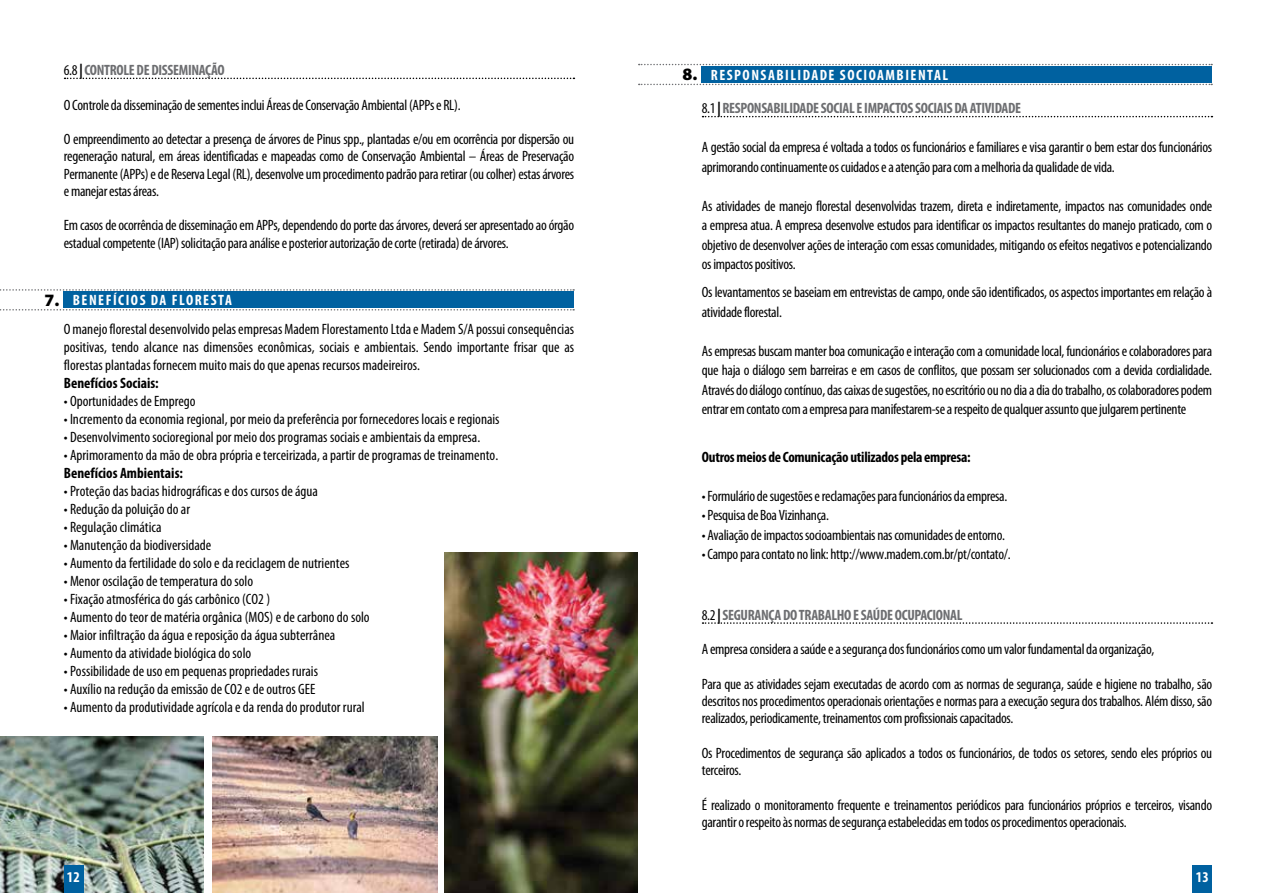
<style>
.page{position:relative;width:1276px;height:893px;background:#fff}
.page>*{position:absolute;margin:0;border:0;box-sizing:border-box;transform-origin:0 0}
.t1{font:900 17.4px "Myriad Pro";color:#000}
.t2{font:condensed 15px/17.2px "Myriad Pro";letter-spacing:-.02em;color:#000;text-align:justify}
.t3{font:condensed 15px "Myriad Pro";color:#000}
.t4{font:700 condensed 15px "Myriad Pro";letter-spacing:-.02em;color:#6d6e71}
.t5{font:700 condensed 15px "Myriad Pro";letter-spacing:-.005em;color:#000}
.t6{font:700 condensed 15px "Myriad Pro";letter-spacing:.1em;color:#fff}
.s1{font-weight:400;color:#000}
.s2{color:#000}
</style>
<div class="page">
<img style="left:0;top:736px;width:203px;height:157px">
<div style="left:1192px;top:866px;width:20px;height:27px;background:#0061a0"></div>
<div style="left:64px;top:866px;width:19px;height:27px;background:#0061a0"></div>
<svg style="left:65px;top:78px;width:509px;height:1px"></svg>
<svg style="left:702px;top:116px;width:510px;height:1px"></svg>
<svg style="left:702px;top:622px;width:510px;height:2px"></svg>
<div style="left:63px;top:291px;width:511px;height:17px;background:#0061a0"></div>
<div style="left:701px;top:66px;width:511px;height:17px;background:#0061a0"></div>
<svg style="left:0;top:289px;width:574px;height:2px"></svg>
<svg style="left:639px;top:64px;width:573px;height:1px"></svg>
<svg style="left:0;top:309px;width:574px;height:2px"></svg>
<svg style="left:639px;top:84px;width:573px;height:1px"></svg>
<img style="left:212px;top:736px;width:225px;height:157px">
<img style="left:445px;top:553px;width:193px;height:340px">
<p class="t4" style="left:64px;top:61px;width:162px"><span class="s1">6.8</span> <span class="s2">|</span> CONTROLE DE DISSEMINAÇÃO</p>
<p class="t2" style="left:64px;top:96px;width:398px">O Controle da disseminação de sementes inclui Áreas de Conservação Ambiental (APPs e RL).</p>
<p class="t2" style="left:64px;top:131px;width:512px">O empreendimento ao detectar a presença de árvores de Pinus spp., plantadas e/ou em ocorrência por dispersão ou regeneração natural, em áreas identificadas e mapeadas como de Conservação Ambiental – Áreas de Preservação Permanente (APPs) e de Reserva Legal (RL), desenvolve um procedimento padrão para retirar (ou colher) estas árvores e manejar estas áreas.</p>
<p class="t2" style="left:64px;top:217px;width:512px">Em casos de ocorrência de disseminação em APPs, dependendo do porte das árvores, deverá ser apresentado ao órgão estadual competente (IAP) solicitação para análise e posterior autorização de corte (retirada) de árvores.</p>
<p class="t1" style="left:45px;top:290px;width:16px">7.</p>
<p class="t6" style="left:73px;top:291px;width:160px">BENEFÍCIOS DA FLORESTA</p>
<p class="t2" style="left:64px;top:320px;width:512px;line-height:18px">O manejo florestal desenvolvido pelas empresas Madem Florestamento Ltda e Madem S/A possui consequências positivas, tendo alcance nas dimensões econômicas, sociais e ambientais. Sendo importante frisar que as florestas plantadas fornecem muito mais do que apenas recursos madeireiros.</p>
<p class="t5" style="left:64px;top:373px;width:96px">Benefícios Sociais:</p>
<p class="t3" style="left:64px;top:392px;width:133px">• Oportunidades de Emprego</p>
<p class="t3" style="left:64px;top:410px;width:437px">• Incremento da economia regional, por meio da preferência por fornecedores locais e regionais</p>
<p class="t3" style="left:64px;top:428px;width:418px">• Desenvolvimento socioregional por meio dos programas sociais e ambientais da empresa.</p>
<p class="t3" style="left:64px;top:446px;width:436px">• Aprimoramento da mão de obra própria e terceirizada, a partir de programas de treinamento.</p>
<p class="t5" style="left:64px;top:463px;width:121px">Benefícios Ambientais:</p>
<p class="t3" style="left:64px;top:482px;width:256px">• Proteção das bacias hidrográficas e dos cursos de água</p>
<p class="t3" style="left:64px;top:500px;width:128px">• Redução da poluição do ar</p>
<p class="t3" style="left:64px;top:518px;width:99px">• Regulação climática</p>
<p class="t3" style="left:64px;top:536px;width:149px">• Manutenção da biodiversidade</p>
<p class="t3" style="left:64px;top:554px;width:287px">• Aumento da fertilidade do solo e da reciclagem de nutrientes</p>
<p class="t3" style="left:64px;top:572px;width:191px">• Menor oscilação de temperatura do solo</p>
<p class="t3" style="left:64px;top:590px;width:208px">• Fixação atmosférica do gás carbônico (CO2 )</p>
<p class="t3" style="left:64px;top:608px;width:307px">• Aumento do teor de matéria orgânica (MOS) e de carbono do solo</p>
<p class="t3" style="left:64px;top:626px;width:273px">• Maior infiltração da água e reposição da água subterrânea</p>
<p class="t3" style="left:64px;top:644px;width:189px">• Aumento da atividade biológica do solo</p>
<p class="t3" style="left:64px;top:662px;width:256px">• Possibilidade de uso em pequenas propriedades rurais</p>
<p class="t3" style="left:64px;top:680px;width:253px">• Auxílio na redução da emissão de CO2 e de outros GEE</p>
<p class="t3" style="left:64px;top:698px;width:302px">• Aumento da produtividade agrícola e da renda do produtor rural</p>
<p class="t1" style="left:682px;top:64px;width:16px">8.</p>
<p class="t6" style="left:711px;top:66px;width:239px">RESPONSABILIDADE SOCIOAMBIENTAL</p>
<p class="t4" style="left:702px;top:99px;width:321px"><span class="s1">8.1</span> <span class="s2">|</span> RESPONSABILIDADE SOCIAL E IMPACTOS SOCIAIS DA ATIVIDADE</p>
<p class="t2" style="left:702px;top:138px;width:512px;line-height:19.5px">A gestão social da empresa é voltada a todos os funcionários e familiares e visa garantir o bem estar dos funcionários aprimorando continuamente os cuidados e a atenção para com a melhoria da qualidade de vida.</p>
<p class="t2" style="left:702px;top:196px;width:512px;line-height:19.5px">As atividades de manejo florestal desenvolvidas trazem, direta e indiretamente, impactos nas comunidades onde a empresa atua. A empresa desenvolve estudos para identificar os impactos resultantes do manejo praticado, com o objetivo de desenvolver ações de interação com essas comunidades, mitigando os efeitos negativos e potencializando os impactos positivos.</p>
<p class="t2" style="left:702px;top:283px;width:512px;line-height:19.5px">Os levantamentos se baseiam em entrevistas de campo, onde são identificados, os aspectos importantes em relação à atividade florestal.</p>
<p class="t2" style="left:702px;top:341px;width:512px;line-height:19.5px">As empresas buscam manter boa comunicação e interação com a comunidade local, funcionários e colaboradores para que haja o diálogo sem barreiras e em casos de conflitos, que possam ser solucionados com a devida cordialidade.<br>Através do diálogo contínuo, das caixas de sugestões, no escritório ou no dia a dia do trabalho, os colaboradores podem entrar em contato com a empresa para manifestarem-se a respeito de qualquer assunto que julgarem pertinente</p>
<p class="t5" style="left:702px;top:447px;width:270px">Outros meios de Comunicação utilizados pela empresa:</p>
<p class="t2" style="left:702px;top:488px;width:307px">• Formulário de sugestões e reclamações para funcionários da empresa.</p>
<p class="t2" style="left:702px;top:507px;width:129px">• Pesquisa de Boa Vizinhança.</p>
<p class="t2" style="left:702px;top:527px;width:305px">• Avaliação de impactos socioambientais nas comunidades de entorno.</p>
<p class="t2" style="left:702px;top:546px;width:310px">• Campo para contato no link: http://www.madem.com.br/pt/contato/.</p>
<p class="t4" style="left:702px;top:605px;width:262px"><span class="s1">8.2</span> <span class="s2">|</span> SEGURANÇA DO TRABALHO E SAÚDE OCUPACIONAL</p>
<p class="t2" style="left:702px;top:641px;width:454px">A empresa considera a saúde e a segurança dos funcionários como um valor fundamental da organização,</p>
<p class="t2" style="left:702px;top:675px;width:512px">Para que as atividades sejam executadas de acordo com as normas de segurança, saúde e higiene no trabalho, são descritos nos procedimentos operacionais orientações e normas para a execução segura dos trabalhos. Além disso, são realizados, periodicamente, treinamentos com profissionais capacitados.</p>
<p class="t2" style="left:702px;top:744px;width:512px">Os Procedimentos de segurança são aplicados a todos os funcionários, de todos os setores, sendo eles próprios ou terceiros.</p>
<p class="t2" style="left:702px;top:796px;width:512px">É realizado o monitoramento frequente e treinamentos periódicos para funcionários próprios e terceiros, visando garantir o respeito às normas de segurança estabelecidas em todos os procedimentos operacionais.</p>
<p class="t6" style="left:67px;top:867px;width:15px">12</p>
<p class="t6" style="left:1195px;top:867px;width:15px">13</p>
</div>
